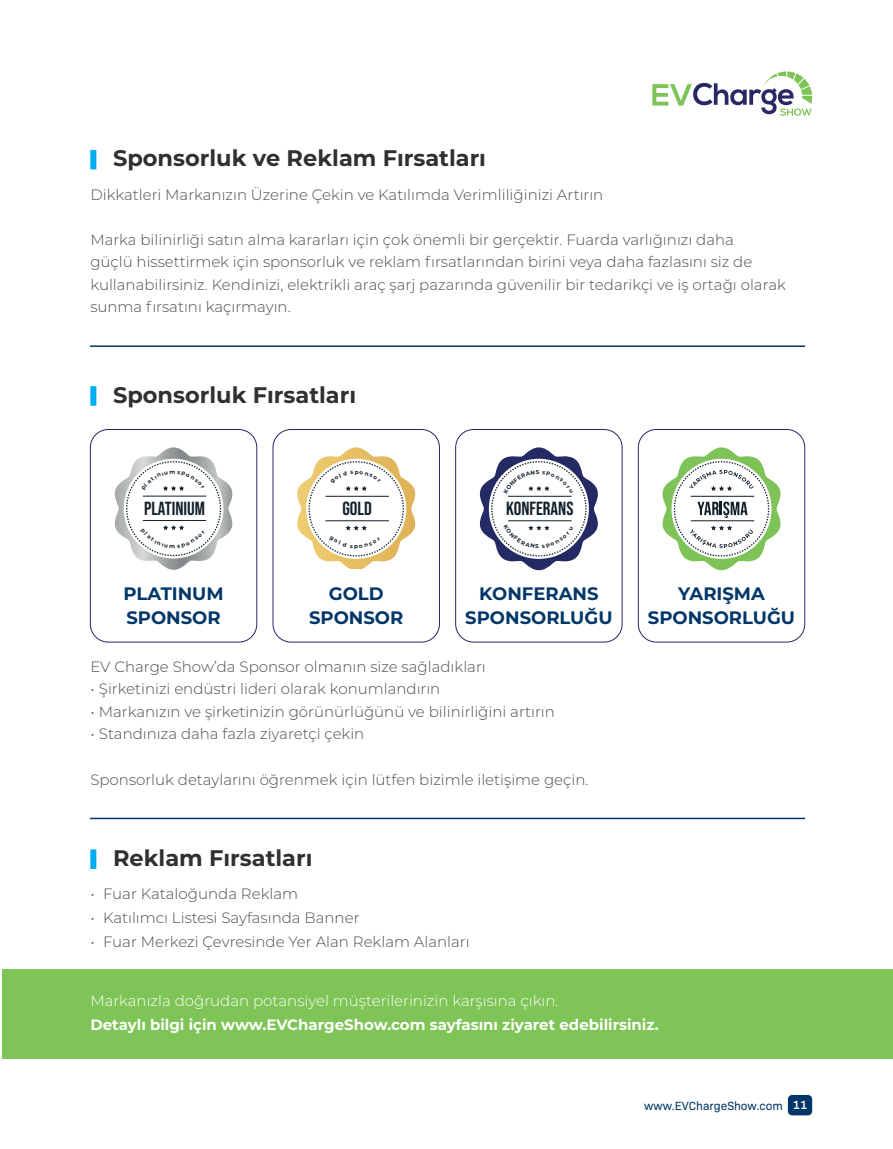
<style>
.page{position:relative;width:893px;height:1149px;background:#fff}
.page>*{position:absolute;margin:0;border:0;box-sizing:border-box;transform-origin:0 0}
.t1{font:700 22.5px "Montserrat";color:#312f30}
.t2{font:19.05px "Bebas Neue";color:#13202a}
.t3{font:700 18px/24px "Montserrat";color:#003668;text-align:center}
.t4{font:300 15px/22.5px "Montserrat";color:#4b4c4d}
.t5{font:700 15px "Montserrat";color:#fff}
.t6{font:300 15px "Montserrat";color:#fff}
.t7{font:12px "Bio Sans";color:#003668}
.s1{font-weight:600;color:#fff}
</style>
<div class="page">
<div style="left:788px;top:1094px;width:24px;height:20px;background:#003668;border-radius:4px"></div>
<div style="left:90px;top:150px;width:6px;height:19px;background:#00aeef"></div>
<div style="left:90px;top:849px;width:6px;height:19px;background:#00aeef"></div>
<div style="left:90px;top:386px;width:6px;height:19px;background:#00aeef"></div>
<div style="left:90px;top:429px;width:167px;height:213px;border:1px solid #272864;border-radius:18px"></div>
<div style="left:273px;top:429px;width:167px;height:213px;border:1px solid #272864;border-radius:18px"></div>
<div style="left:455px;top:429px;width:167px;height:213px;border:1px solid #272864;border-radius:18px"></div>
<div style="left:638px;top:429px;width:167px;height:213px;border:1px solid #272864;border-radius:18px"></div>
<svg style="left:662px;top:447px;width:119px;height:123px"></svg>
<div style="left:2px;top:968px;width:891px;height:90px;background:#7ec457"></div>
<hr style="left:90px;top:817px;width:715px;height:2px;background:#003668">
<hr style="left:90px;top:345px;width:715px;height:2px;background:#003668">
<svg style="left:652px;top:71px;width:160px;height:45px"></svg>
<svg style="left:114px;top:447px;width:119px;height:122px"></svg>
<svg style="left:297px;top:447px;width:119px;height:122px"></svg>
<svg style="left:479px;top:447px;width:119px;height:123px"></svg>
<h1 class="t1" style="left:113px;top:142px;width:375px">Sponsorluk ve Reklam Fırsatları</h1>
<p class="t4" style="left:90px;top:182px;width:514px">Dikkatleri Markanızın Üzerine Çekin ve Katılımda Verimliliğinizi Artırın</p>
<p class="t4" style="left:90px;top:227px;width:697px">Marka bilinirliği satın alma kararları için çok önemli bir gerçektir. Fuarda varlığınızı daha<br>güçlü hissettirmek için sponsorluk ve reklam fırsatlarından birini veya daha fazlasını siz de kullanabilirsiniz. Kendinizi, elektrikli araç şarj pazarında güvenilir bir tedarikçi ve iş ortağı olarak sunma fırsatını kaçırmayın.</p>
<h1 class="t1" style="left:113px;top:378px;width:245px">Sponsorluk Fırsatları</h1>
<p class="t2" style="left:144px;top:497px;width:62px">PLATINIUM</p>
<p class="t2" style="left:342px;top:497px;width:31px">GOLD</p>
<p class="t2" style="left:506px;top:497px;width:69px">KONFERANS</p>
<p class="t3" style="left:124px;top:580px;width:102px;text-align:left">PLATINUM<br>SPONSOR</p>
<p class="t3" style="left:309px;top:580px;width:96px">GOLD<br>SPONSOR</p>
<p class="t3" style="left:465px;top:580px;width:149px">KONFERANS<br>SPONSORLUĞU</p>
<p class="t3" style="left:648px;top:580px;width:149px">YARIŞMA<br>SPONSORLUĞU</p>
<p class="t4" style="left:90px;top:654px;width:397px">EV Charge Show’da Sponsor olmanın size sağladıkları</p>
<p class="t4" style="left:90px;top:677px;width:352px">• Şirketinizi endüstri lideri olarak konumlandırın</p>
<p class="t4" style="left:90px;top:699px;width:466px">• Markanızın ve şirketinizin görünürlüğünü ve bilinirliğini artırın</p>
<p class="t4" style="left:90px;top:722px;width:275px">• Standınıza daha fazla ziyaretçi çekin</p>
<p class="t4" style="left:90px;top:767px;width:500px">Sponsorluk detaylarını öğrenmek için lütfen bizimle iletişime geçin.</p>
<h1 class="t1" style="left:113px;top:841px;width:201px">Reklam Fırsatları</h1>
<p class="t4" style="left:90px;top:881px;width:209px">• Fuar Kataloğunda Reklam</p>
<p class="t4" style="left:90px;top:905px;width:271px">• Katılımcı Listesi Sayfasında Banner</p>
<p class="t4" style="left:90px;top:929px;width:381px">• Fuar Merkezi Çevresinde Yer Alan Reklam Alanları</p>
<p class="t6" style="left:90px;top:990px;width:470px">Markanızla doğrudan potansiyel müşterilerinizin karşısına çıkın.</p>
<p class="t5" style="left:90px;top:1013px;width:570px">Detaylı bilgi için www.EVChargeShow.com sayfasını ziyaret edebilirsiniz.</p>
<p class="t7" style="left:644px;top:1096px;width:164px">www.EVChargeShow.com <span class="s1">11</span></p>
</div>
